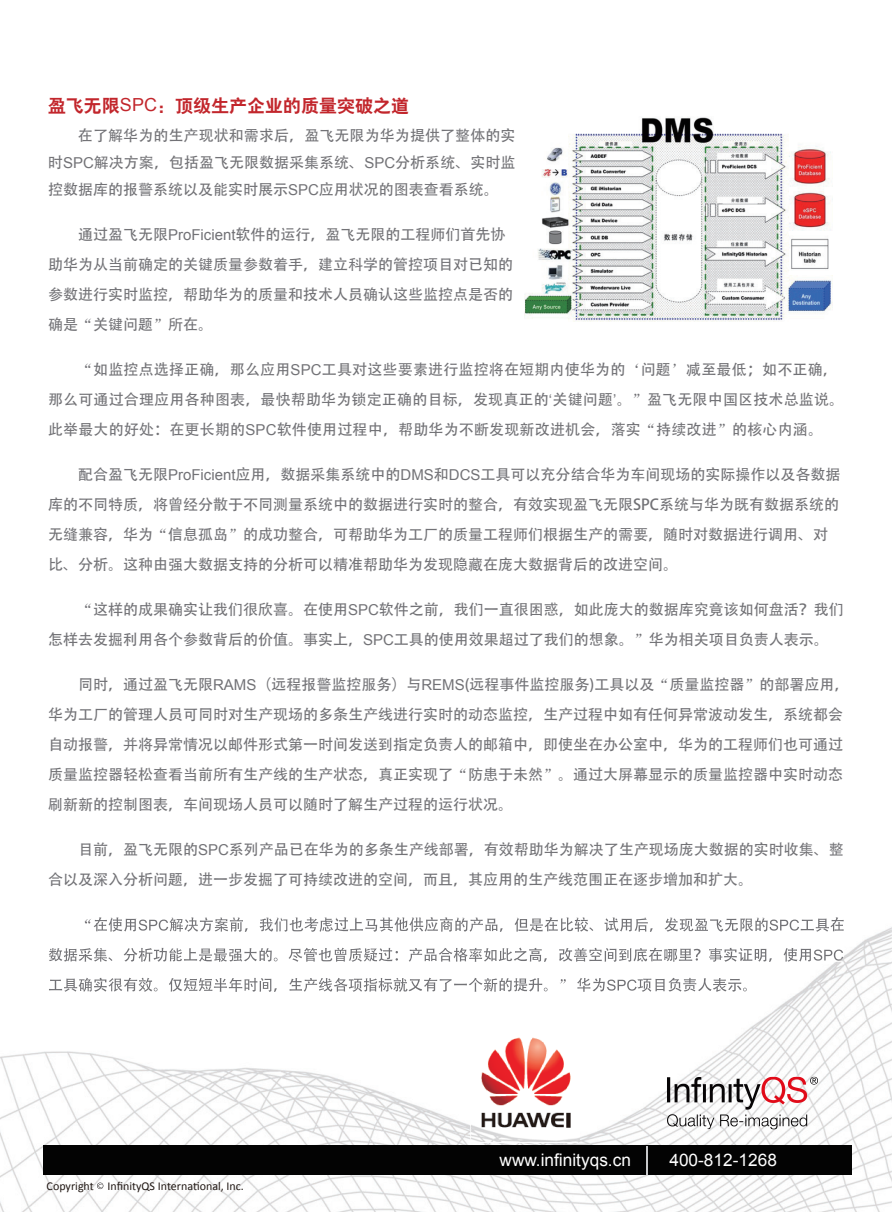
<style>
.page{position:relative;width:893px;height:1212px;background:#fff}
.page>*{position:absolute;margin:0;border:0;box-sizing:border-box;transform-origin:0 0}
.t1{font:18px "H Yb 2 gj";color:#c2262c}
.t2{font:17.25px "Arial";color:#fff}
.t3{font:15px/30px "H Ya 1 gj G Bpc EUC H";color:#727276}
.t4{font:12px "Calibri";color:#211814}
.s1{font-family:"Arial"}
.s2{font-family:"Sim Sun"}
</style>
<div class="page">
<img style="left:524px;top:117px;width:308px;height:205px">
<img style="left:0;top:921px;width:892px;height:291px">
<svg style="left:85px;top:919px;width:6px;height:4px"></svg>
<img style="left:94px;top:918px;width:42px;height:14px">
<img style="left:139px;top:919px;width:29px;height:12px">
<img style="left:170px;top:918px;width:598px;height:14px">
<img style="left:770px;top:919px;width:29px;height:12px">
<img style="left:801px;top:918px;width:43px;height:14px">
<img style="left:49px;top:948px;width:762px;height:14px">
<img style="left:814px;top:949px;width:29px;height:12px">
<img style="left:49px;top:978px;width:499px;height:14px">
<svg style="left:560px;top:979px;width:6px;height:4px"></svg>
<img style="left:573px;top:978px;width:32px;height:14px">
<img style="left:607px;top:978px;width:31px;height:14px">
<img style="left:638px;top:978px;width:109px;height:14px">
<img style="left:471px;top:1026px;width:108px;height:116px">
<div style="left:44px;top:1145px;width:808px;height:30px;background:#030303"></div>
<svg style="left:646px;top:1146px;width:1px;height:29px"></svg>
<svg style="left:97px;top:1182px;width:6px;height:7px"></svg>
<img style="left:658px;top:1068px;width:168px;height:69px">
<p class="t1" style="left:48px;top:97px;width:363px">盈飞无限<span class="s1">SPC</span>：顶级生产企业的质量突破之道</p>
<p class="t3" style="left:48px;top:123px;width:469px;line-height:27px;text-align:justify;text-indent:30px">在了解华为的生产现状和需求后，盈飞无限为华为提供了整体的实时<span class="s1">SPC</span>解决方案，包括盈飞无限数据采集系统、<span class="s1">SPC</span>分析系统、实时监控数据库的报警系统以及能实时展示<span class="s1">SPC</span>应用状况的图表查看系统。</p>
<p class="t3" style="left:48px;top:220px;width:466px;text-indent:30px">通过盈飞无限<span class="s1">ProFicient</span>软件的运行，盈飞无限的工程师们首先协助华为从当前确定的关键质量参数着手，建立科学的管控项目对已知的参数进行实时监控，帮助华为的质量和技术人员确认这些监控点是否的确是<span class="s2">“</span>关键问题<span class="s2">”</span>所在。</p>
<p class="t3" style="left:48px;top:355px;width:798px;text-indent:30px"><span class="s2">“</span>如监控点选择正确，那么应用<span class="s1">SPC</span>工具对这些要素进行监控将在短期内使华为的<span class="s2">‘</span>问题<span class="s2">’</span>减至最低；如不正确，那么可通过合理应用各种图表，最快帮助华为锁定正确的目标，发现真正的<span class="s1">‘</span>关键问题<span class="s1">’</span>。<span class="s2">”</span>盈飞无限中国区技术总监说。此举最大的好处：在更长期的<span class="s1">SPC</span>软件使用过程中，帮助华为不断发现新改进机会，落实<span class="s2">“</span>持续改进<span class="s2">”</span>的核心内涵。</p>
<p class="t3" style="left:48px;top:460px;width:794px;text-indent:30px">配合盈飞无限<span class="s1">ProFicient</span>应用，数据采集系统中的<span class="s1">DMS</span>和<span class="s1">DCS</span>工具可以充分结合华为车间现场的实际操作以及各数据库的不同特质，将曾经分散于不同测量系统中的数据进行实时的整合，有效实现盈飞无限SPC系统与华为既有数据系统的无缝兼容，华为<span class="s2">“</span>信息孤岛<span class="s2">”</span>的成功整合，可帮助华为工厂的质量工程师们根据生产的需要，随时对数据进行调用、对比、分析。这种由强大数据支持的分析可以精准帮助华为发现隐藏在庞大数据背后的改进空间。</p>
<p class="t3" style="left:48px;top:595px;width:797px;text-indent:30px"><span class="s2">“</span>这样的成果确实让我们很欣喜。在使用<span class="s1">SPC</span>软件之前，我们一直很困惑，如此庞大的数据库究竟该如何盘活？我们怎样去发掘利用各个参数背后的价值。事实上，<span class="s1">SPC</span>工具的使用效果超过了我们的想象。<span class="s2">”</span>华为相关项目负责人表示。</p>
<p class="t3" style="left:48px;top:670px;width:803px;text-indent:30px">同时，通过盈飞无限<span class="s1">RAMS</span>（远程报警监控服务）与<span class="s1">REMS</span>(远程事件监控服务)工具以及<span class="s2">“</span>质量监控器<span class="s2">”</span>的部署应用，华为工厂的管理人员可同时对生产现场的多条生产线进行实时的动态监控，生产过程中如有任何异常波动发生，系统都会自动报警，并将异常情况以邮件形式第一时间发送到指定负责人的邮箱中，即使坐在办公室中，华为的工程师们也可通过质量监控器轻松查看当前所有生产线的生产状态，真正实现了<span class="s2">“</span>防患于未然<span class="s2">”</span>。通过大屏幕显示的质量监控器中实时动态刷新新的控制图表，车间现场人员可以随时了解生产过程的运行状况。</p>
<p class="t3" style="left:48px;top:835px;width:797px;text-indent:30px">目前，盈飞无限的<span class="s1">SPC</span>系列产品已在华为的多条生产线部署，有效帮助华为解决了生产现场庞大数据的实时收集、整合以及深入分析问题，进一步发掘了可持续改进的空间，而且，其应用的生产线范围正在逐步增加和扩大。</p>
<p class="t4" style="left:47px;top:1178px;width:199px">Copyright InfinityQS International, Inc.</p>
<p class="t2" style="left:499px;top:1149px;width:133px">www.infinityqs.cn</p>
<p class="t2" style="left:669px;top:1149px;width:109px">400-812-1268</p>
</div>
